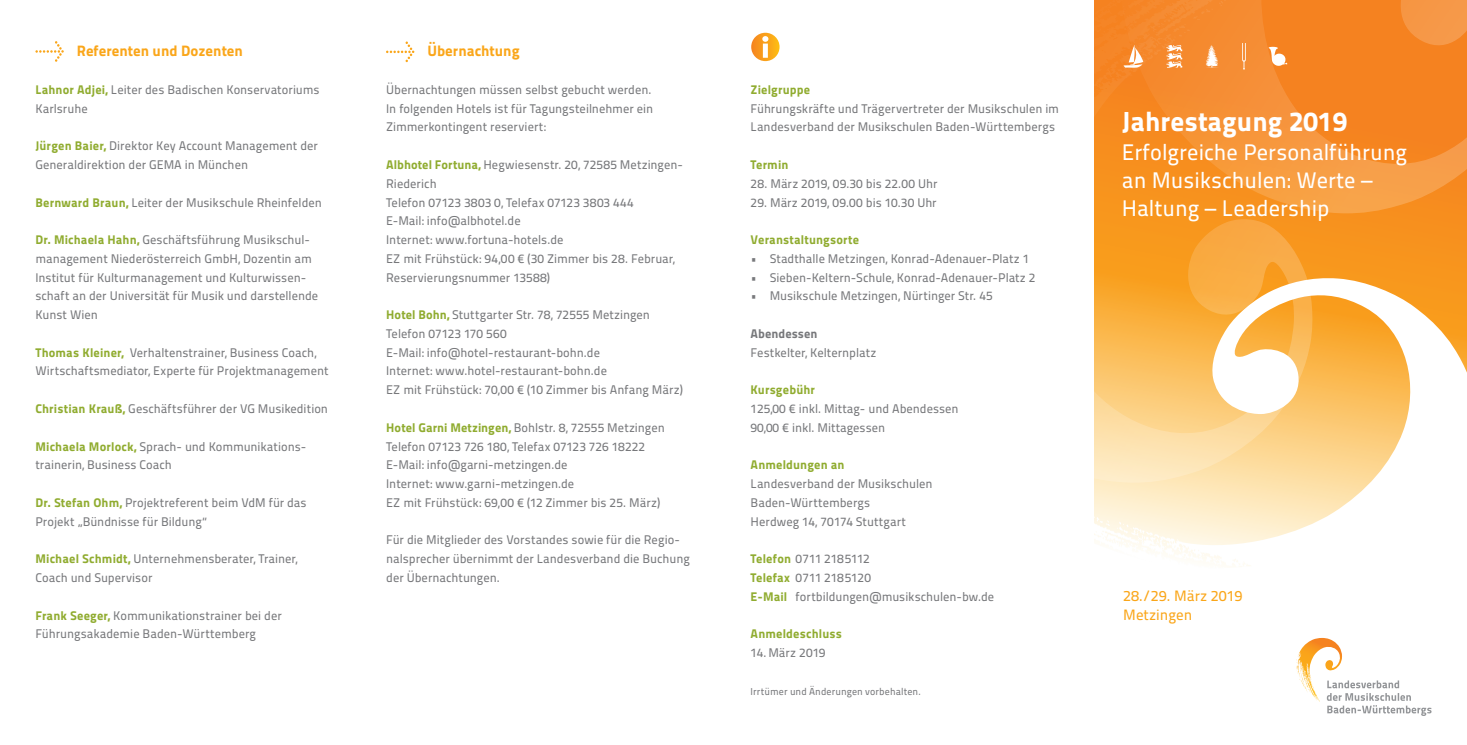
<style>
.page{position:relative;width:1467px;height:745px;background:#fff}
.page>*{position:absolute;margin:0;border:0;box-sizing:border-box;transform-origin:0 0}
.t1{font:27.5px "Titillium Maps 26 L 999 wt";color:#fff}
.t2{font:22.5px/28.1px "Titillium Maps 26 L 500 wt";color:#fff}
.t3{font:15px "Titillium Maps 26 L 999 wt";color:#faa61a}
.t4{font:15px/18.8px "Titillium Maps 26 L 500 wt";color:#faa61a}
.t5{font:12.5px/18.8px "Titillium Maps 26 L 500 wt";color:#77787b}
.t6{font:12.5px "Titillium Maps 26 L 999 wt";letter-spacing:.01em;color:#90ac30}
.t7{font:12.5px "Titillium Maps 26 L 999 wt";letter-spacing:.005em;color:#77787b}
.t8{font:10px "Titillium Maps 26 L 500 wt";letter-spacing:.01em;color:#77787b}
.s1{font-family:"Titillium Maps 26 L 999 wt";color:#90ac30}
.s2{font-size:23.12px}
</style>
<div class="page">
<svg style="left:1403px;top:276px;width:64px;height:132px"></svg>
<svg style="left:1094px;top:408px;width:338px;height:308px"></svg>
<svg style="left:1094px;top:0;width:309px;height:492px;background:#fac16d"></svg>
<svg style="left:1102px;top:0;width:365px;height:223px;background:#f58c2b"></svg>
<svg style="left:1299px;top:639px;width:15px;height:15px"></svg>
<svg style="left:1327px;top:680px;width:104px;height:35px"></svg>
<svg style="left:35px;top:41px;width:29px;height:21px"></svg>
<svg style="left:386px;top:41px;width:28px;height:21px"></svg>
<svg style="left:751px;top:33px;width:29px;height:28px"></svg>
<svg style="left:1242px;top:43px;width:4px;height:27px"></svg>
<svg style="left:1124px;top:45px;width:19px;height:23px"></svg>
<svg style="left:1166px;top:45px;width:16px;height:23px"></svg>
<svg style="left:1205px;top:45px;width:14px;height:22px"></svg>
<svg style="left:1268px;top:47px;width:19px;height:19px"></svg>
<p class="t3" style="left:77px;top:39px;width:168px">Referenten und Dozenten</p>
<p class="t3" style="left:427px;top:39px;width:94px">Übernachtung</p>
<p class="t5" style="left:35px;top:79px;width:286px"><span class="s1">Lahnor Adjei,</span> Leiter des Badischen Konservatoriums<br>Karlsruhe</p>
<p class="t5" style="left:35px;top:136px;width:284px"><span class="s1">Jürgen Baier,</span> Direktor Key Account Management der<br>Generaldirektion der GEMA in München</p>
<p class="t5" style="left:35px;top:192px;width:288px"><span class="s1">Bernward Braun,</span> Leiter der Musikschule Rheinfelden</p>
<p class="t5" style="left:35px;top:229px;width:284px"><span class="s1">Dr. Michaela Hahn,</span> Geschäftsführung Musikschul&shy;management Niederösterreich GmbH, Dozentin am Institut für Kulturmanagement und Kulturwissen&shy;schaft an der Universität für Musik und darstellende Kunst Wien</p>
<p class="t5" style="left:35px;top:342px;width:295px"><span class="s1">Thomas Kleiner,</span> Verhaltenstrainer, Business Coach,<br>Wirtschaftsmediator, Experte für Projektmanagement</p>
<p class="t5" style="left:35px;top:398px;width:294px"><span class="s1">Christian Krauß,</span> Geschäftsführer der VG Musikedition</p>
<p class="t5" style="left:35px;top:436px;width:271px"><span class="s1">Michaela Morlock,</span> Sprach- und Kommunikations&shy;trainerin, Business Coach</p>
<p class="t5" style="left:35px;top:492px;width:273px"><span class="s1">Dr. Stefan Ohm,</span> Projektreferent beim VdM für das<br>Projekt „Bündnisse für Bildung“</p>
<p class="t5" style="left:35px;top:548px;width:264px"><span class="s1">Michael Schmidt,</span> Unternehmensberater, Trainer,<br>Coach und Supervisor</p>
<p class="t5" style="left:35px;top:604px;width:248px"><span class="s1">Frank Seeger,</span> Kommunikationstrainer bei der<br>Führungsakademie Baden-Württemberg</p>
<p class="t5" style="left:386px;top:79px;width:269px">Übernachtungen müssen selbst gebucht werden.<br>In folgenden Hotels ist für Tagungsteilnehmer ein<br>Zimmerkontingent reserviert:</p>
<p class="t5" style="left:386px;top:154px;width:298px"><span class="s1">Albhotel Fortuna,</span> Hegwiesenstr. 20, 72585 Metzingen-Riederich<br>Telefon 07123 3803 0, Telefax 07123 3803 444<br>E-Mail: info@albhotel.de<br>Internet: www.fortuna-hotels.de<br>EZ mit Frühstück: 94,00 € (30 Zimmer bis 28. Februar, Reservierungsnummer 13588)</p>
<p class="t5" style="left:386px;top:304px;width:298px"><span class="s1">Hotel Bohn,</span> Stuttgarter Str. 78, 72555 Metzingen Telefon 07123 170 560<br>E-Mail: info@hotel-restaurant-bohn.de<br>Internet: www.hotel-restaurant-bohn.de<br>EZ mit Frühstück: 70,00 € (10 Zimmer bis Anfang März)</p>
<p class="t5" style="left:386px;top:417px;width:280px"><span class="s1">Hotel Garni Metzingen,</span> Bohlstr. 8, 72555 Metzingen Telefon 07123 726 180, Telefax 07123 726 18222<br>E-Mail: info@garni-metzingen.de<br>Internet: www.garni-metzingen.de<br>EZ mit Frühstück: 69,00 € (12 Zimmer bis 25. März)</p>
<p class="t5" style="left:386px;top:529px;width:305px">Für die Mitglieder des Vorstandes sowie für die Regio&shy;nalsprecher übernimmt der Landesverband die Buchung der Übernachtungen.</p>
<p class="t6" style="left:751px;top:80px;width:61px">Zielgruppe</p>
<p class="t5" style="left:751px;top:98px;width:310px">Führungskräfte und Trägervertreter der Musikschulen im<br>Landesverband der Musikschulen Baden-Württembergs</p>
<p class="t6" style="left:751px;top:155px;width:39px">Termin</p>
<p class="t5" style="left:751px;top:173px;width:188px">28. März 2019, 09.30 bis 22.00 Uhr</p>
<p class="t5" style="left:751px;top:192px;width:188px">29. März 2019, 09.00 bis 10.30 Uhr</p>
<p class="t6" style="left:751px;top:230px;width:110px">Veranstaltungsorte</p>
<p class="t5" style="left:751px;top:248px;width:280px">• Stadthalle Metzingen, Konrad-Adenauer-Platz 1</p>
<p class="t5" style="left:751px;top:267px;width:286px">• Sieben-Keltern-Schule, Konrad-Adenauer-Platz 2</p>
<p class="t5" style="left:751px;top:286px;width:244px">• Musikschule Metzingen, Nürtinger Str. 45</p>
<p class="t7" style="left:751px;top:323px;width:68px">Abendessen</p>
<p class="t5" style="left:751px;top:342px;width:127px">Festkelter, Kelternplatz</p>
<p class="t6" style="left:751px;top:380px;width:66px">Kursgebühr</p>
<p class="t5" style="left:751px;top:398px;width:210px">125,00 € inkl. Mittag- und Abendessen<br>90,00 € inkl. Mittagessen</p>
<p class="t6" style="left:751px;top:455px;width:96px">Anmeldungen an</p>
<p class="t5" style="left:751px;top:473px;width:183px">Landesverband der Musikschulen<br>Baden-Württembergs<br>Herdweg 14, 70174 Stuttgart</p>
<p class="t5" style="left:751px;top:548px;width:245px"><span class="s1">Telefon</span> 0711 2185112<br><span class="s1">Telefax</span> 0711 2185120<br><span class="s1">E-Mail</span> fortbildungen@musikschulen-bw.de</p>
<p class="t6" style="left:751px;top:623px;width:93px">Anmeldeschluss</p>
<p class="t5" style="left:751px;top:642px;width:76px">14. März 2019</p>
<p class="t8" style="left:751px;top:683px;width:172px">Irrtümer und Änderungen vorbehalten.</p>
<h1 class="t1" style="left:1122px;top:100px;width:227px">Jahrestagung 2019</h1>
<h2 class="t2" style="left:1122px;top:136px;width:287px">Erfolgreiche Personalführung an Musikschulen: Werte <span class="s2">–<br></span>Haltung <span class="s2">–</span> Leadership</h2>
<p class="t4" style="left:1123px;top:585px;width:121px">28./29. März 2019<br>Metzingen</p>
</div>
